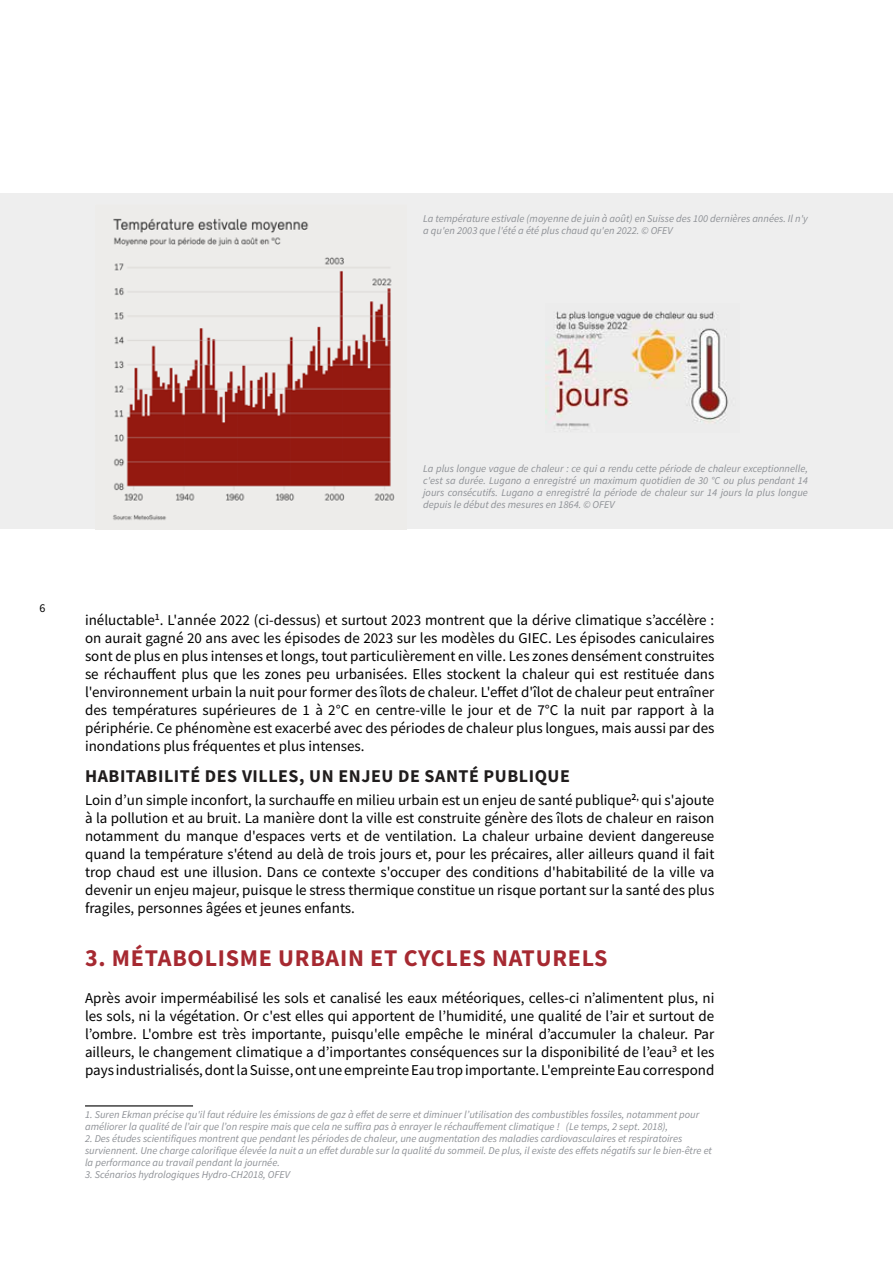
<style>
.page{position:relative;width:893px;height:1263px;background:#fff}
.page>*{position:absolute;margin:0;border:0;box-sizing:border-box;transform-origin:0 0}
.t1{font:700 24px "Source Sans Pro";letter-spacing:.03em;color:#a62931}
.t2{font:700 18px "Source Sans Pro";letter-spacing:.03em;color:#201d1d}
.t3{font:15px/18px "Source Sans Pro";color:#000;text-align:justify}
.t4{font:12px "Source Sans Pro";color:#000}
.t5{font:italic 10.5px/12px "Source Sans Pro";color:#8e9196}
</style>
<div class="page">
<div style="left:0;top:193px;width:893px;height:336px;background:#eee"></div>
<hr style="left:85px;top:1105px;width:108px;height:1px;background:#000">
<img style="left:113px;top:218px;width:282px;height:303px">
<img style="left:546px;top:311px;width:182px;height:119px">
<p class="t5" style="left:423px;top:212px;width:386px">La température estivale (moyenne de juin à août) en Suisse des 100 dernières années. Il n'y a qu'en 2003 que l'été a été plus chaud qu'en 2022. © OFEV</p>
<p class="t4" style="left:40px;top:600px;width:7px">6</p>
<p class="t5" style="left:423px;top:462px;width:386px;text-align:justify">La plus longue vague de chaleur : ce qui a rendu cette période de chaleur exceptionnelle, c'est sa durée. Lugano a enregistré un maximum quotidien de 30 °C ou plus pendant 14 jours consécutifs. Lugano a enregistré la période de chaleur sur 14 jours la plus longue depuis le début des mesures en 1864. © OFEV</p>
<p class="t3" style="left:85px;top:611px;width:631px">inéluctable<sup>1</sup>. L'année 2022 (ci-dessus) et surtout 2023 montrent que la dérive climatique s’accélère : on aurait gagné 20 ans avec les épisodes de 2023 sur les modèles du GIEC. Les épisodes caniculaires sont de plus en plus intenses et longs, tout particulièrement en ville. Les zones densément construites se réchauffent plus que les zones peu urbanisées. Elles stockent la chaleur qui est restituée dans l'environnement urbain la nuit pour former des îlots de chaleur. L'effet d'îlot de chaleur peut entraîner des températures supérieures de 1 à 2°C en centre-ville le jour et de 7°C la nuit par rapport à la périphérie. Ce phénomène est exacerbé avec des périodes de chaleur plus longues, mais aussi par des inondations plus fréquentes et plus intenses.</p>
<p class="t2" style="left:85px;top:764px;width:486px">HABITABILITÉ DES VILLES, UN ENJEU DE SANTÉ PUBLIQUE</p>
<p class="t3" style="left:85px;top:791px;width:631px">Loin d’un simple inconfort, la surchauffe en milieu urbain est un enjeu de santé publique<sup>2</sup><sup>,</sup> qui s'ajoute à la pollution et au bruit. La manière dont la ville est construite génère des îlots de chaleur en raison notamment du manque d'espaces verts et de ventilation. La chaleur urbaine devient dangereuse quand la température s'étend au delà de trois jours et, pour les précaires, aller ailleurs quand il fait trop chaud est une illusion. Dans ce contexte s'occuper des conditions d'habitabilité de la ville va devenir un enjeu majeur, puisque le stress thermique constitue un risque portant sur la santé des plus fragiles, personnes âgées et jeunes enfants.</p>
<h1 class="t1" style="left:85px;top:941px;width:524px">3. MÉTABOLISME URBAIN ET CYCLES NATURELS</h1>
<p class="t3" style="left:85px;top:989px;width:631px">Après avoir imperméabilisé les sols et canalisé les eaux météoriques, celles-ci n’alimentent plus, ni les sols, ni la végétation. Or c'est elles qui apportent de l’humidité, une qualité de l’air et surtout de l’ombre. L'ombre est très importante, puisqu'elle empêche le minéral d’accumuler la chaleur. Par ailleurs, le changement climatique a d’importantes conséquences sur la disponibilité de l’eau<sup>3</sup> et les pays industrialisés, dont la Suisse, ont une empreinte Eau trop importante. L'empreinte Eau correspond</p>
<p class="t5" style="left:85px;top:1108px;width:616px">1. Suren Ekman précise qu'il faut réduire les émissions de gaz à effet de serre et diminuer l’utilisation des combustibles fossiles, notamment pour améliorer la qualité de l’air que l’on respire mais que cela ne suffira pas à enrayer le réchauffement climatique ! (Le temps, 2 sept. 2018),</p>
<p class="t5" style="left:85px;top:1132px;width:628px">2. Des études scientifiques montrent que pendant les périodes de chaleur, une augmentation des maladies cardiovasculaires et respiratoires surviennent. Une charge calorifique élevée la nuit a un effet durable sur la qualité du sommeil. De plus, il existe des effets négatifs sur le bien-être et la performance au travail pendant la journée.</p>
<p class="t5" style="left:85px;top:1168px;width:206px">3. Scénarios hydrologiques Hydro-CH2018, OFEV</p>
</div>
